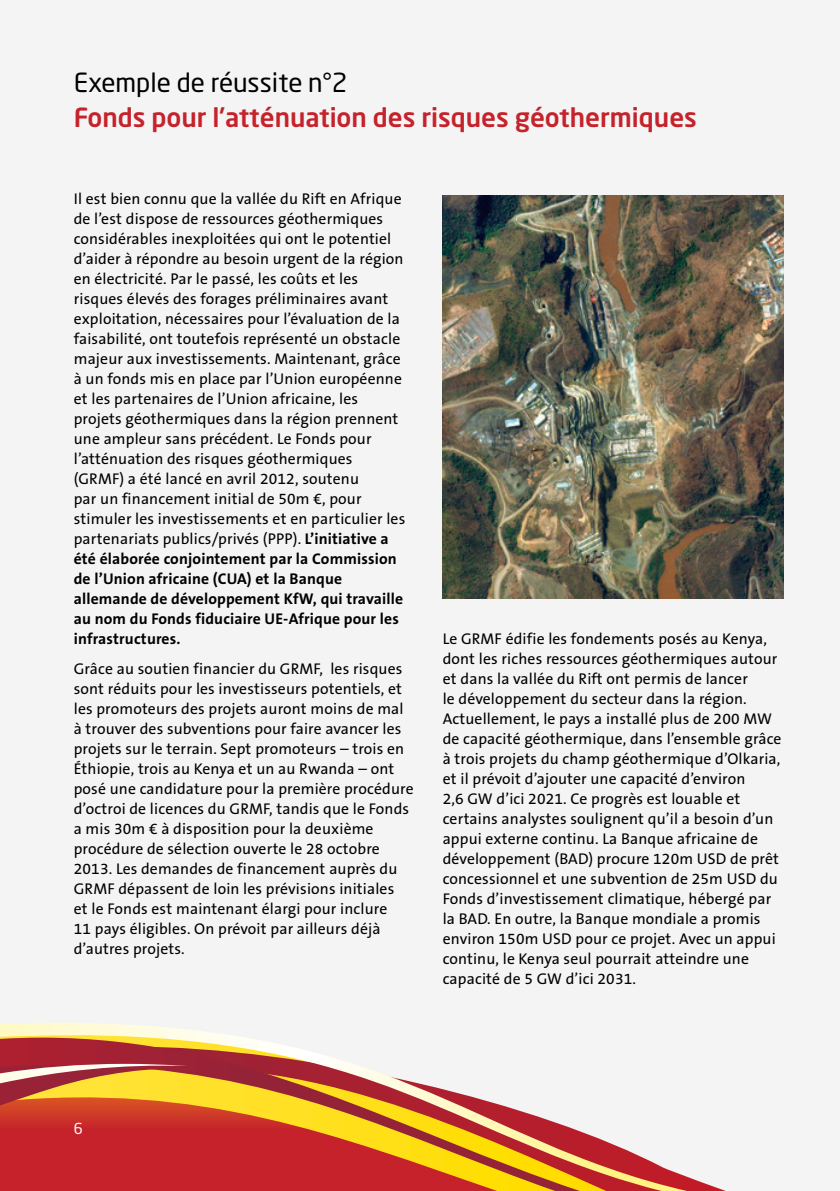
<style>
.page{position:relative;width:840px;height:1191px;background:#fff}
.page>*{position:absolute;margin:0;border:0;box-sizing:border-box;transform-origin:0 0}
.t1{font:500 26px "Neo Sans Pro";color:#c6222b}
.t2{font:26px "Neo Sans Pro";color:#000}
.t3{font:15.6px/20px "The Sans B5 Plain";letter-spacing:.01em;color:#000}
.t4{font:700 15.6px/20px "The Sans B7";letter-spacing:.01em;color:#000}
.t5{font:15px "Neo Sans Pro";color:#fff}
.s1{font-family:"The Sans B7";font-weight:700}
</style>
<div class="page">
<div style="left:0;top:0;width:839px;height:1191px;background:#f4f4f4"></div>
<svg style="left:0;top:1022px;width:686px;height:169px"></svg>
<svg style="left:0;top:1063px;width:188px;height:20px"></svg>
<img style="left:442px;top:195px;width:340px;height:403px">
<h1 class="t2" style="left:74px;top:67px;width:275px">Exemple de réussite n°2</h1>
<h1 class="t1" style="left:74px;top:101px;width:624px">Fonds pour l’atténuation des risques géothermiques</h1>
<p class="t3" style="left:74px;top:189px;width:333px">Il est bien connu que la vallée du Rift en Afrique de l’est dispose de ressources géothermiques considérables inexploitées qui ont le potentiel d’aider à répondre au besoin urgent de la région en électricité. Par le passé, les coûts et les risques élevés des forages préliminaires avant exploitation, nécessaires pour l’évaluation de la faisabilité, ont toutefois représenté un obstacle majeur aux investissements. Maintenant, grâce à un fonds mis en place par l’Union européenne et les partenaires de l’Union africaine, les projets géothermiques dans la région prennent une ampleur sans précédent. Le Fonds pour l’atténuation des risques géothermiques (GRMF) a été lancé en avril 2012, soutenu<br>par un financement initial de 50m €, pour stimuler les investissements et en particulier les partenariats publics/privés (PPP). <span class="s1">L’initiative a</span></p>
<p class="t4" style="left:74px;top:549px;width:330px">été élaborée conjointement par la Commission de l’Union africaine (CUA) et la Banque allemande de développement KfW, qui travaille au nom du Fonds fiduciaire UE-Afrique pour les infrastructures.</p>
<p class="t3" style="left:74px;top:659px;width:341px">Grâce au soutien financier du GRMF, les risques sont réduits pour les investisseurs potentiels, et les promoteurs des projets auront moins de mal à trouver des subventions pour faire avancer les projets sur le terrain. Sept promoteurs – trois en Éthiopie, trois au Kenya et un au Rwanda – ont posé une candidature pour la première procédure d’octroi de licences du GRMF, tandis que le Fonds a mis 30m € à disposition pour la deuxième procédure de sélection ouverte le 28 octobre 2013. Les demandes de financement auprès du GRMF dépassent de loin les prévisions initiales<br>et le Fonds est maintenant élargi pour inclure<br>11 pays éligibles. On prévoit par ailleurs déjà d’autres projets.</p>
<p class="t3" style="left:442px;top:629px;width:340px">Le GRMF édifie les fondements posés au Kenya, dont les riches ressources géothermiques autour et dans la vallée du Rift ont permis de lancer<br>le développement du secteur dans la région.<br>Actuellement, le pays a installé plus de 200 MW de capacité géothermique, dans l’ensemble grâce à trois projets du champ géothermique d’Olkaria, et il prévoit d’ajouter une capacité d’environ<br>2,6 GW d’ici 2021. Ce progrès est louable et certains analystes soulignent qu’il a besoin d’un appui externe continu. La Banque africaine de développement (BAD) procure 120m USD de prêt concessionnel et une subvention de 25m USD du Fonds d’investissement climatique, hébergé par la BAD. En outre, la Banque mondiale a promis environ 150m USD pour ce projet. Avec un appui continu, le Kenya seul pourrait atteindre une capacité de 5 GW d’ici 2031.</p>
<p class="t5" style="left:74px;top:1119px;width:11px">6</p>
</div>
